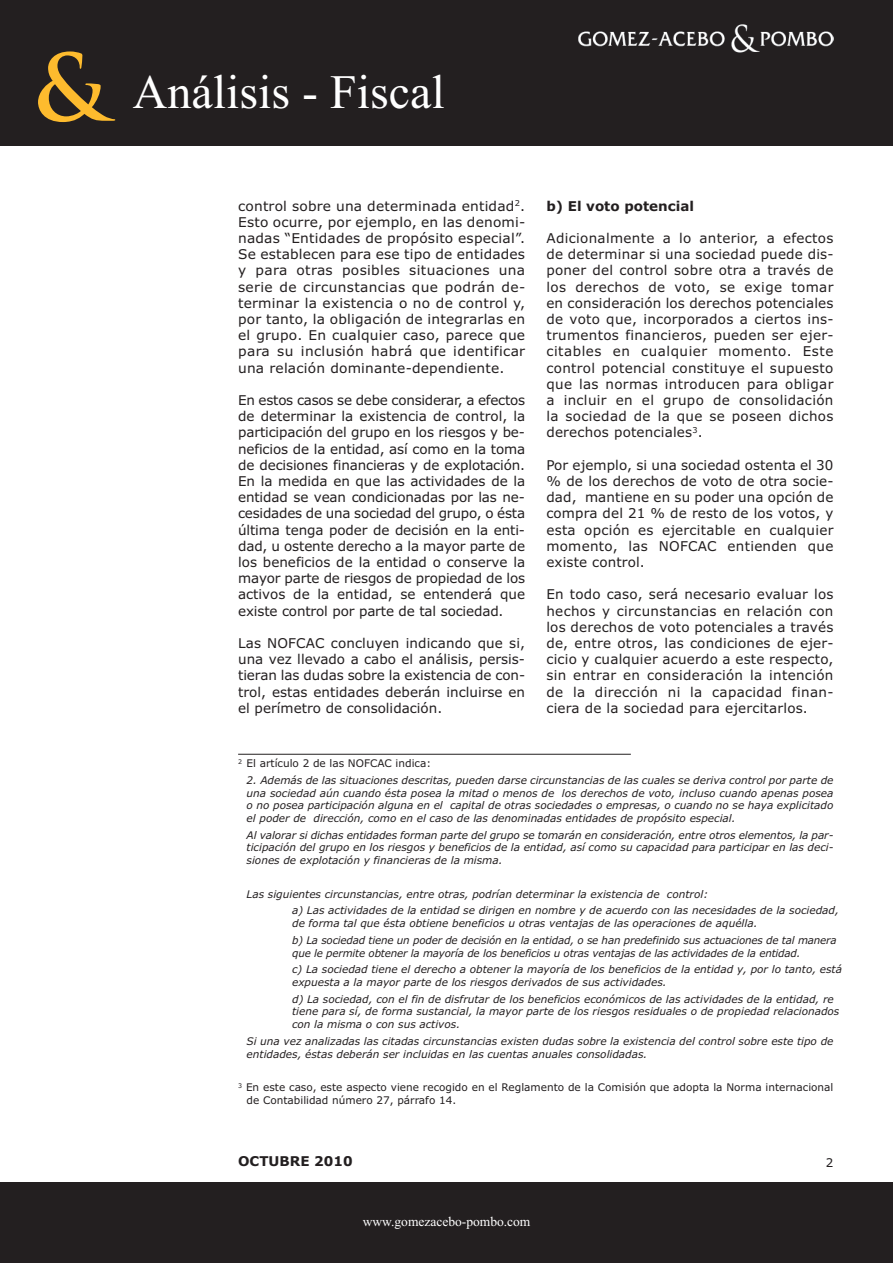
<style>
.page{position:relative;width:893px;height:1263px;background:#fff}
.page>*{position:absolute;margin:0;border:0;box-sizing:border-box;transform-origin:0 0}
.t1{font:48px "Times New Roman";color:#fff}
.t2{font:13.5px/16.2px "Verdana";letter-spacing:.015em;color:#231f20;text-align:justify}
.t3{font:700 13.5px "Verdana";color:#231f20}
.t4{font:13.5px "Times New Roman";color:#fff}
.t5{font:12px "Verdana";color:#231f20}
.t6{font:italic 10.5px/12.6px "Verdana";color:#231f20}
.t7{font:10.5px/12.6px "Verdana";color:#231f20}
.s1{font-family:"Trajan Pro";font-weight:700;font-size:90px;color:#fdbb2e}
</style>
<div class="page">
<div style="left:0;top:0;width:893px;height:146px;background:#231f20"></div>
<img style="left:578px;top:24px;width:255px;height:29px">
<div style="left:0;top:1183px;width:893px;height:80px;background:#231f20"></div>
<hr style="left:238px;top:754px;width:393px;height:1px;background:#231f20">
<h1 class="t1" style="left:33px;top:64px;width:413px"><span class="s1">&amp;</span> Análisis - Fiscal</h1>
<p class="t2" style="left:238px;top:198px;width:289px">control sobre una determinada entidad<sup>2</sup>.<br>Esto ocurre, por ejemplo, en las denomi&shy;nadas “Entidades de propósito especial”.<br>Se establecen para ese tipo de entidades y para otras posibles situaciones una serie de circunstancias que podrán de&shy;terminar la existencia o no de control y, por tanto, la obligación de integrarlas en el grupo. En cualquier caso, parece que para su inclusión habrá que identificar una relación dominante-dependiente.</p>
<p class="t2" style="left:238px;top:392px;width:289px">En estos casos se debe considerar, a efectos de determinar la existencia de control, la participación del grupo en los riesgos y be&shy;neficios de la entidad, así como en la toma de decisiones financieras y de explotación.<br>En la medida en que las actividades de la entidad se vean condicionadas por las ne&shy;cesidades de una sociedad del grupo, o ésta última tenga poder de decisión en la enti&shy;dad, u ostente derecho a la mayor parte de los beneficios de la entidad o conserve la mayor parte de riesgos de propiedad de los activos de la entidad, se entenderá que existe control por parte de tal sociedad.</p>
<p class="t2" style="left:238px;top:635px;width:289px">Las NOFCAC concluyen indicando que si, una vez llevado a cabo el análisis, persis&shy;tieran las dudas sobre la existencia de con&shy;trol, estas entidades deberán incluirse en el perímetro de consolidación.</p>
<p class="t3" style="left:546px;top:198px;width:149px">b) El voto potencial</p>
<p class="t2" style="left:546px;top:230px;width:289px">Adicionalmente a lo anterior, a efectos de determinar si una sociedad puede dis&shy;poner del control sobre otra a través de los derechos de voto, se exige tomar en consideración los derechos potenciales de voto que, incorporados a ciertos ins&shy;trumentos financieros, pueden ser ejer&shy;citables en cualquier momento. Este control potencial constituye el supuesto que las normas introducen para obligar a incluir en el grupo de consolidación la sociedad de la que se poseen dichos derechos potenciales<sup>3</sup>.</p>
<p class="t2" style="left:546px;top:457px;width:289px">Por ejemplo, si una sociedad ostenta el 30 % de los derechos de voto de otra socie&shy;dad, mantiene en su poder una opción de compra del 21 % de resto de los votos, y esta opción es ejercitable en cualquier momento, las NOFCAC entienden que existe control.</p>
<p class="t2" style="left:546px;top:587px;width:289px">En todo caso, será necesario evaluar los hechos y circunstancias en relación con los derechos de voto potenciales a través de, entre otros, las condiciones de ejer&shy;cicio y cualquier acuerdo a este respecto, sin entrar en consideración la intención de la dirección ni la capacidad finan&shy;ciera de la sociedad para ejercitarlos.</p>
<p class="t7" style="left:238px;top:757px;width:194px"><sup>2</sup> El artículo 2 de las NOFCAC indica:</p>
<p class="t6" style="left:247px;top:774px;width:588px;text-align:justify">2. Además de las situaciones descritas, pueden darse circunstancias de las cuales se deriva control por parte de una sociedad aún cuando ésta posea la mitad o menos de los derechos de voto, incluso cuando apenas posea o no posea participación alguna en el capital de otras sociedades o empresas, o cuando no se haya explicitado el poder de dirección, como en el caso de las denominadas entidades de propósito especial.</p>
<p class="t6" style="left:247px;top:829px;width:588px;text-align:justify">Al valorar si dichas entidades forman parte del grupo se tomarán en consideración, entre otros elementos, la par&shy;ticipación del grupo en los riesgos y beneficios de la entidad, así como su capacidad para participar en las deci&shy;siones de explotación y financieras de la misma.</p>
<p class="t6" style="left:292px;top:885px;width:548px;line-height:16.8px;text-indent:-45px">Las siguientes circunstancias, entre otras, podrían determinar la existencia de control:<br>a) Las actividades de la entidad se dirigen en nombre y de acuerdo con las necesidades de la sociedad,</p>
<p class="t6" style="left:292px;top:915px;width:546px;line-height:16.8px">de forma tal que ésta obtiene beneficios u otras ventajas de las operaciones de aquélla.<br>b) La sociedad tiene un poder de decisión en la entidad, o se han predefinido sus actuaciones de tal manera</p>
<p class="t6" style="left:292px;top:944px;width:551px;line-height:16.8px">que le permite obtener la mayoría de los beneficios u otras ventajas de las actividades de la entidad.<br>c) La sociedad tiene el derecho a obtener la mayoría de los beneficios de la entidad y, por lo tanto, está</p>
<p class="t6" style="left:292px;top:974px;width:543px;line-height:16.8px">expuesta a la mayor parte de los riesgos derivados de sus actividades.<br>d) La sociedad, con el fin de disfrutar de los beneficios económicos de las actividades de la entidad, re</p>
<p class="t6" style="left:292px;top:1005px;width:549px">tiene para sí, de forma sustancial, la mayor parte de los riesgos residuales o de propiedad relacionados con la misma o con sus activos.</p>
<p class="t6" style="left:247px;top:1035px;width:588px">Si una vez analizadas las citadas circunstancias existen dudas sobre la existencia del control sobre este tipo de entidades, éstas deberán ser incluidas en las cuentas anuales consolidadas.</p>
<p class="t7" style="left:247px;top:1081px;width:588px;text-indent:-9px"><sup>3</sup> En este caso, este aspecto viene recogido en el Reglamento de la Comisión que adopta la Norma internacional de Contabilidad número 27, párrafo 14.</p>
<p class="t3" style="left:238px;top:1154px;width:116px">OCTUBRE 2010</p>
<p class="t5" style="left:826px;top:1155px;width:9px">2</p>
<p class="t4" style="left:363px;top:1213px;width:169px">www.gomezacebo-pombo.com</p>
</div>
